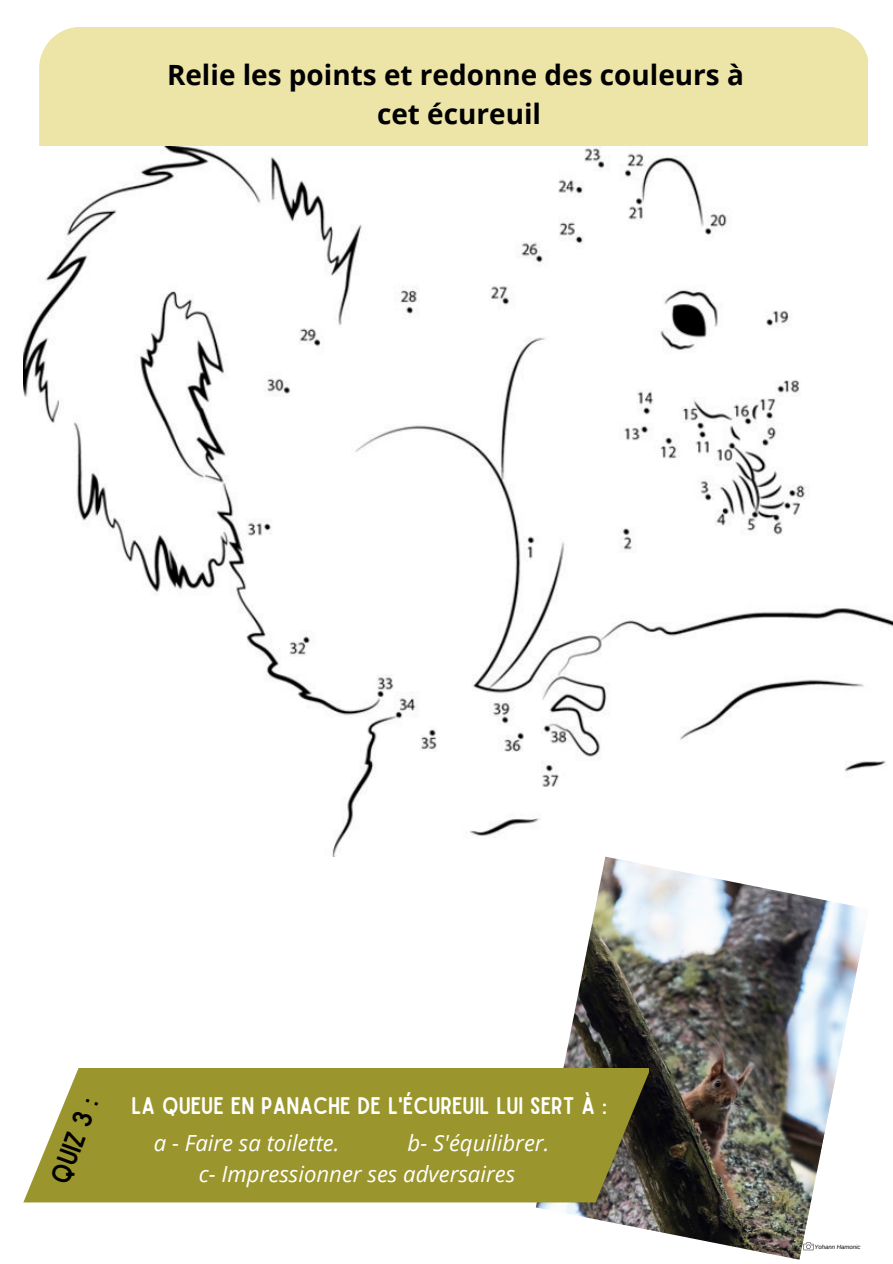
<style>
.page{position:relative;width:893px;height:1264px;background:#fff}
.page>*{position:absolute;margin:0;border:0;box-sizing:border-box;transform-origin:0 0}
.t1{font:700 27.9px/38.2px "Open Sans";color:#000;text-align:center}
.t2{font:27px "Sailors";color:#000}
.t3{font:22.95px "Sailors";color:#fff}
.t4{font:italic 22.2px "Open Sans";color:#fff}
.t5{font:italic 6px "Arimo";color:#000}
</style>
<div class="page">
<div style="left:39px;top:27px;width:829px;height:238px;background:#ede4a7;border-radius:42px"></div>
<img style="left:23px;top:146px;width:869px;height:710px">
<img style="left:535px;top:856px;width:330px;height:403px">
<svg style="left:23px;top:1067px;width:626px;height:135px;background:#9b9738"></svg>
<svg style="left:803px;top:1242px;width:10px;height:8px"></svg>
<p class="t1" style="left:167px;top:55px;width:578px">Relie les points et redonne des couleurs à cet écureuil</p>
<p class="t2" style="left:50px;top:1178px;width:91px;rotate:-70deg">QUIZ 3 :</p>
<p class="t3" style="left:132px;top:1097px;width:477px">LA QUEUE EN PANACHE DE L'ÉCUREUIL LUI SERT À :</p>
<p class="t4" style="left:154px;top:1126px;width:187px">a - Faire sa toilette.</p>
<p class="t4" style="left:407px;top:1126px;width:143px">b- S'équilibrer.</p>
<p class="t4" style="left:199px;top:1157px;width:318px">c- Impressionner ses adversaires</p>
<p class="t5" style="left:814px;top:1243px;width:47px">Yohann Hamonic</p>
</div>
